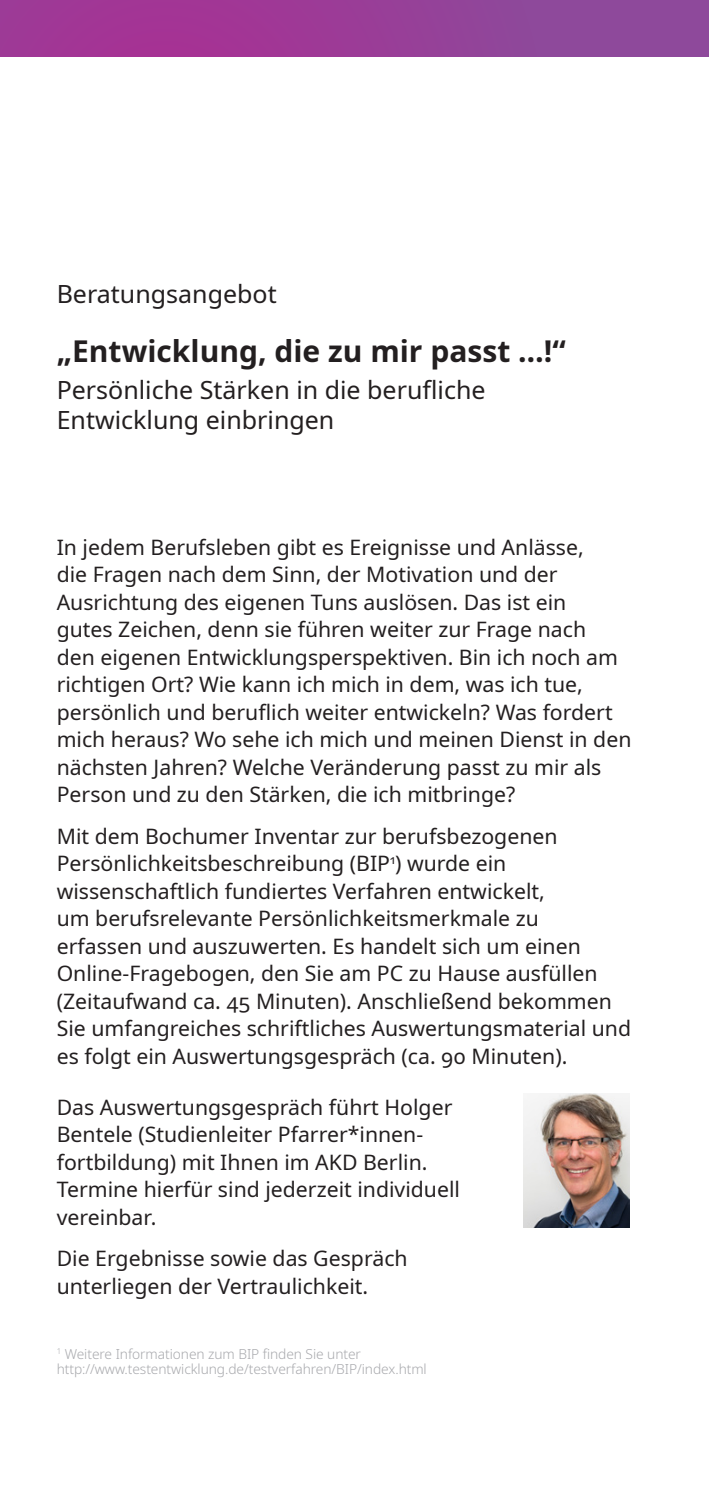
<style>
.page{position:relative;width:709px;height:1489px;background:#fff}
.page>*{position:absolute;margin:0;border:0;box-sizing:border-box;transform-origin:0 0}
.Title_Back{font:700 30px "Noto Sans";color:#231f20}
.Subtitle_Back{font:25px/30px "Noto Sans";color:#231f20}
.Text{font:21.25px/27.5px "Noto Sans";color:#231f20}
.Bildnachweis{font:300 13.75px/15px "Noto Sans";letter-spacing:-.005em;color:#a8a9ad}
</style>
<div class="page">
<img style="left:523px;top:1093px;width:106px;height:133px">
<div style="left:0;top:0;width:709px;height:57px;background:#8e499b"></div>
<div style="left:0;top:0;width:652px;height:57px;background:linear-gradient(to right,#a73094,#8d4a9b)"></div>
<p class="Subtitle_Back" style="left:57px;top:280px;width:221px">Beratungsangebot</p>
<p class="Title_Back" style="left:57px;top:329px;width:510px">„Entwicklung, die zu mir passt …!“</p>
<p class="Subtitle_Back" style="left:57px;top:375px;width:430px">Persönliche Stärken in die berufliche<br>Entwicklung einbringen</p>
<p class="Text" style="left:57px;top:533px;width:576px">In jedem Berufsleben gibt es Ereignisse und Anlässe,<br>die Fragen nach dem Sinn, der Motivation und der Ausrichtung des eigenen Tuns auslösen. Das ist ein<br>gutes Zeichen, denn sie führen weiter zur Frage nach<br>den eigenen Entwicklungsperspektiven. Bin ich noch am richtigen Ort? Wie kann ich mich in dem, was ich tue, persönlich und beruflich weiter entwickeln? Was fordert mich heraus? Wo sehe ich mich und meinen Dienst in den nächsten Jahren? Welche Veränderung passt zu mir als Person und zu den Stärken, die ich mitbringe?</p>
<p class="Text" style="left:57px;top:822px;width:576px">Mit dem Bochumer Inventar zur berufsbezogenen Persönlichkeitsbeschreibung (BIP<sup>1</sup>) wurde ein wissenschaftlich fundiertes Verfahren entwickelt,<br>um berufsrelevante Persönlichkeitsmerkmale zu<br>erfassen und auszuwerten. Es handelt sich um einen Online-Fragebogen, den Sie am PC zu Hause ausfüllen (Zeitaufwand ca. 45 Minuten). Anschließend bekommen Sie umfangreiches schriftliches Auswertungsmaterial und es folgt ein Auswertungsgespräch (ca. 90 Minuten).</p>
<p class="Text" style="left:57px;top:1093px;width:405px">Das Auswertungsgespräch führt Holger Bentele (Studienleiter Pfarrer*innen&shy;fortbildung) mit Ihnen im AKD Berlin.<br>Termine hierfür sind jederzeit individuell vereinbar.</p>
<p class="Text" style="left:57px;top:1245px;width:352px">Die Ergebnisse sowie das Gespräch unterliegen der Vertraulichkeit.</p>
<p class="Bildnachweis" style="left:57px;top:1346px;width:371px"><sup>1</sup> Weitere Informationen zum BIP finden Sie unter http://www.testentwicklung.de/testverfahren/BIP/index.html</p>
</div>
